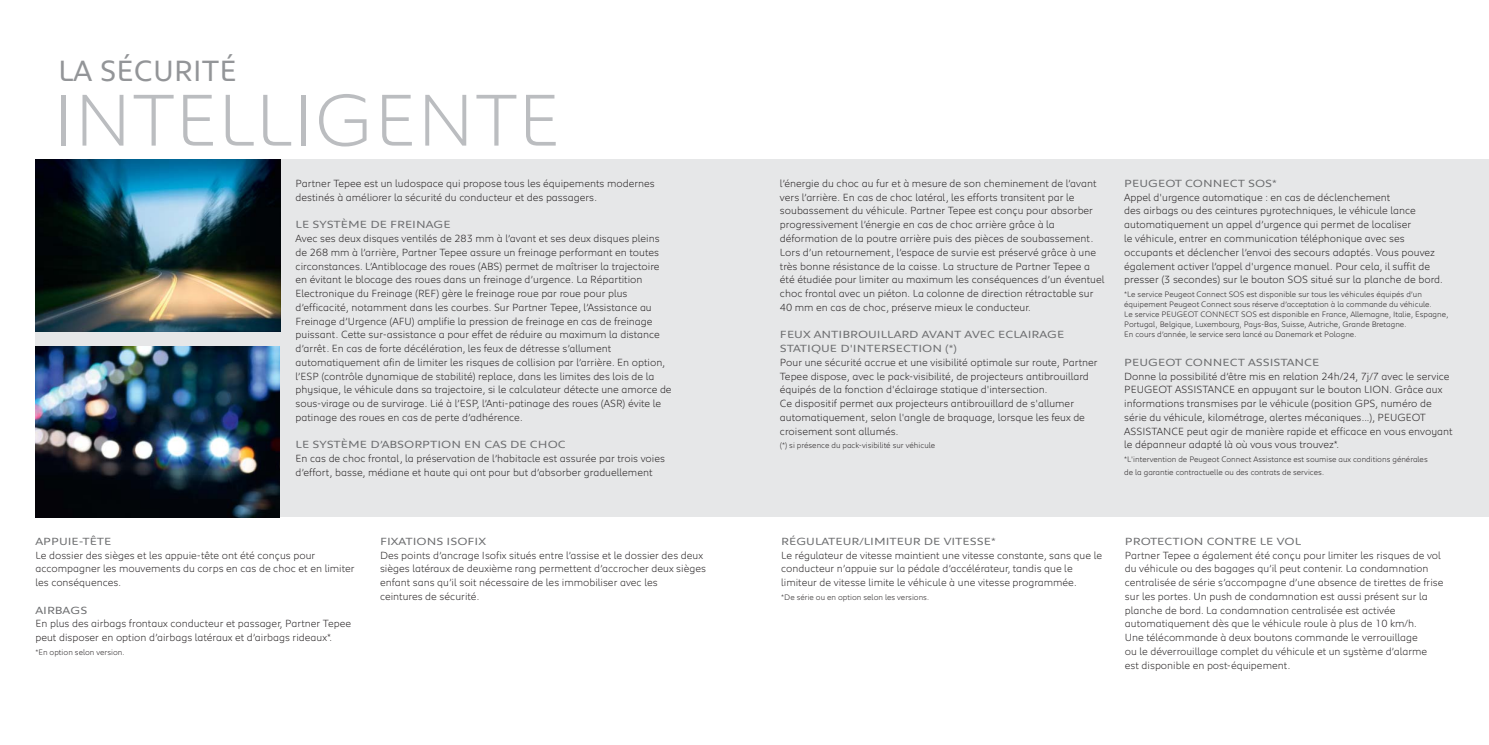
<style>
.page{position:relative;width:1489px;height:745px;background:#fff}
.page>*{position:absolute;margin:0;border:0;box-sizing:border-box;transform-origin:0 0}
.t1{font:300 75px "Peugeot";color:#bbbdc0}
.t2{font:30px "Peugeot";color:#939598}
.t3{font:300 10.62px/13.8px "Peugeot";color:#231f20}
.t4{font:10.62px/13.8px "Peugeot Expanded";color:#6d6e70}
.t5{font:300 8.12px/10px "Peugeot";color:#231f20}
</style>
<div class="page">
<div style="left:35px;top:159px;width:1453px;height:358px;background:#e6e7e8"></div>
<img style="left:35px;top:159px;width:245px;height:172px">
<img style="left:35px;top:346px;width:244px;height:171px">
<h2 class="t2" style="left:58px;top:53px;width:180px">LA SÉCURITÉ</h2>
<h1 class="t1" style="left:52px;top:92px;width:509px">INTELLIGENTE</h1>
<p class="t3" style="left:295px;top:177px;width:361px">Partner Tepee est un ludospace qui propose tous les équipements modernes destinés à améliorer la sécurité du conducteur et des passagers.</p>
<p class="t4" style="left:295px;top:218px;width:157px">LE SYSTÈME DE FREINAGE</p>
<p class="t3" style="left:295px;top:232px;width:377px">Avec ses deux disques ventilés de 283 mm à l’avant et ses deux disques pleins de 268 mm à l’arrière, Partner Tepee assure un freinage performant en toutes circonstances. L’Antiblocage des roues (ABS) permet de maîtriser la trajectoire en évitant le blocage des roues dans un freinage d’urgence. La Répartition Electronique du Freinage (REF) gère le freinage roue par roue pour plus d’efficacité, notamment dans les courbes. Sur Partner Tepee, l’Assistance au Freinage d’Urgence (AFU) amplifie la pression de freinage en cas de freinage puissant. Cette sur-assistance a pour effet de réduire au maximum la distance d’arrêt. En cas de forte décélération, les feux de détresse s’allument automatiquement afin de limiter les risques de collision par l’arrière. En option, l’ESP (contrôle dynamique de stabilité) replace, dans les limites des lois de la physique, le véhicule dans sa trajectoire, si le calculateur détecte une amorce de sous-virage ou de survirage. Lié à l’ESP, l’Anti-patinage des roues (ASR) évite le patinage des roues en cas de perte d’adhérence.</p>
<p class="t4" style="left:295px;top:438px;width:272px">LE SYSTÈME D’ABSORPTION EN CAS DE CHOC</p>
<p class="t3" style="left:295px;top:452px;width:371px">En cas de choc frontal, la préservation de l’habitacle est assurée par trois voies d’effort, basse, médiane et haute qui ont pour but d’absorber graduellement</p>
<p class="t3" style="left:780px;top:177px;width:326px">l’énergie du choc au fur et à mesure de son cheminement de l’avant vers l’arrière. En cas de choc latéral, les efforts transitent par le soubassement du véhicule. Partner Tepee est conçu pour absorber progressivement l’énergie en cas de choc arrière grâce à la déformation de la poutre arrière puis des pièces de soubassement.<br>Lors d’un retournement, l’espace de survie est préservé grâce à une très bonne résistance de la caisse. La structure de Partner Tepee a été étudiée pour limiter au maximum les conséquences d’un éventuel choc frontal avec un piéton. La colonne de direction rétractable sur 40 mm en cas de choc, préserve mieux le conducteur.</p>
<p class="t4" style="left:780px;top:328px;width:286px">FEUX ANTIBROUILLARD AVANT AVEC ECLAIRAGE<br>STATIQUE D'INTERSECTION (*)</p>
<p class="t3" style="left:780px;top:356px;width:319px">Pour une sécurité accrue et une visibilité optimale sur route, Partner Tepee dispose, avec le pack-visibilité, de projecteurs antibrouillard équipés de la fonction d'éclairage statique d'intersection.<br>Ce dispositif permet aux projecteurs antibrouillard de s'allumer automatiquement, selon l'angle de braquage, lorsque les feux de croisement sont allumés.</p>
<p class="t5" style="left:780px;top:441px;width:157px">(*) si présence du pack-visibilité sur véhicule</p>
<p class="t4" style="left:1124px;top:177px;width:154px">PEUGEOT CONNECT SOS*</p>
<p class="t3" style="left:1124px;top:191px;width:320px">Appel d'urgence automatique : en cas de déclenchement<br>des airbags ou des ceintures pyrotechniques, le véhicule lance automatiquement un appel d’urgence qui permet de localiser<br>le véhicule, entrer en communication téléphonique avec ses occupants et déclencher l’envoi des secours adaptés. Vous pouvez également activer l’appel d'urgence manuel. Pour cela, il suffit de presser (3 secondes) sur le bouton SOS situé sur la planche de bord.</p>
<p class="t5" style="left:1124px;top:290px;width:325px">*Le service Peugeot Connect SOS est disponible sur tous les véhicules équipés d’un équipement Peugeot Connect sous réserve d’acceptation à la commande du véhicule.<br>Le service PEUGEOT CONNECT SOS est disponible en France, Allemagne, Italie, Espagne, Portugal, Belgique, Luxembourg, Pays-Bas, Suisse, Autriche, Grande Bretagne.<br>En cours d’année, le service sera lancé au Danemark et Pologne.</p>
<p class="t4" style="left:1124px;top:356px;width:197px">PEUGEOT CONNECT ASSISTANCE</p>
<p class="t3" style="left:1124px;top:370px;width:330px">Donne la possibilité d’être mis en relation 24h/24, 7j/7 avec le service PEUGEOT ASSISTANCE en appuyant sur le bouton LION. Grâce aux informations transmises par le véhicule (position GPS, numéro de série du véhicule, kilométrage, alertes mécaniques...), PEUGEOT ASSISTANCE peut agir de manière rapide et efficace en vous envoyant le dépanneur adapté là où vous vous trouvez*.</p>
<p class="t5" style="left:1124px;top:453px;width:305px;line-height:12.5px">*L'intervention de Peugeot Connect Assistance est soumise aux conditions générales de la garantie contractuelle ou des contrats de services.</p>
<p class="t4" style="left:35px;top:535px;width:78px">APPUIE-TÊTE</p>
<p class="t3" style="left:35px;top:548px;width:321px">Le dossier des sièges et les appuie-tête ont été conçus pour accompagner les mouvements du corps en cas de choc et en limiter les conséquences.</p>
<p class="t4" style="left:35px;top:603px;width:53px">AIRBAGS</p>
<p class="t3" style="left:35px;top:617px;width:317px">En plus des airbags frontaux conducteur et passager, Partner Tepee peut disposer en option d’airbags latéraux et d’airbags rideaux*.</p>
<p class="t5" style="left:35px;top:647px;width:91px">*En option selon version.</p>
<p class="t4" style="left:380px;top:535px;width:107px">FIXATIONS ISOFIX</p>
<p class="t3" style="left:380px;top:548px;width:327px">Des points d’ancrage Isofix situés entre l’assise et le dossier des deux sièges latéraux de deuxième rang permettent d’accrocher deux sièges enfant sans qu’il soit nécessaire de les immobiliser avec les<br>ceintures de sécurité.</p>
<p class="t4" style="left:781px;top:535px;width:216px">RÉGULATEUR/LIMITEUR DE VITESSE*</p>
<p class="t3" style="left:781px;top:548px;width:322px">Le régulateur de vitesse maintient une vitesse constante, sans que le conducteur n’appuie sur la pédale d’accélérateur, tandis que le limiteur de vitesse limite le véhicule à une vitesse programmée.</p>
<p class="t5" style="left:781px;top:592px;width:149px">*De série ou en option selon les versions.</p>
<p class="t4" style="left:1124px;top:535px;width:178px">PROTECTION CONTRE LE VOL</p>
<p class="t3" style="left:1124px;top:548px;width:320px">Partner Tepee a également été conçu pour limiter les risques de vol du véhicule ou des bagages qu’il peut contenir. La condamnation centralisée de série s’accompagne d’une absence de tirettes de frise sur les portes. Un push de condamnation est aussi présent sur la planche de bord. La condamnation centralisée est activée automatiquement dès que le véhicule roule à plus de 10 km/h.<br>Une télécommande à deux boutons commande le verrouillage<br>ou le déverrouillage complet du véhicule et un système d’alarme est disponible en post-équipement.</p>
</div>
